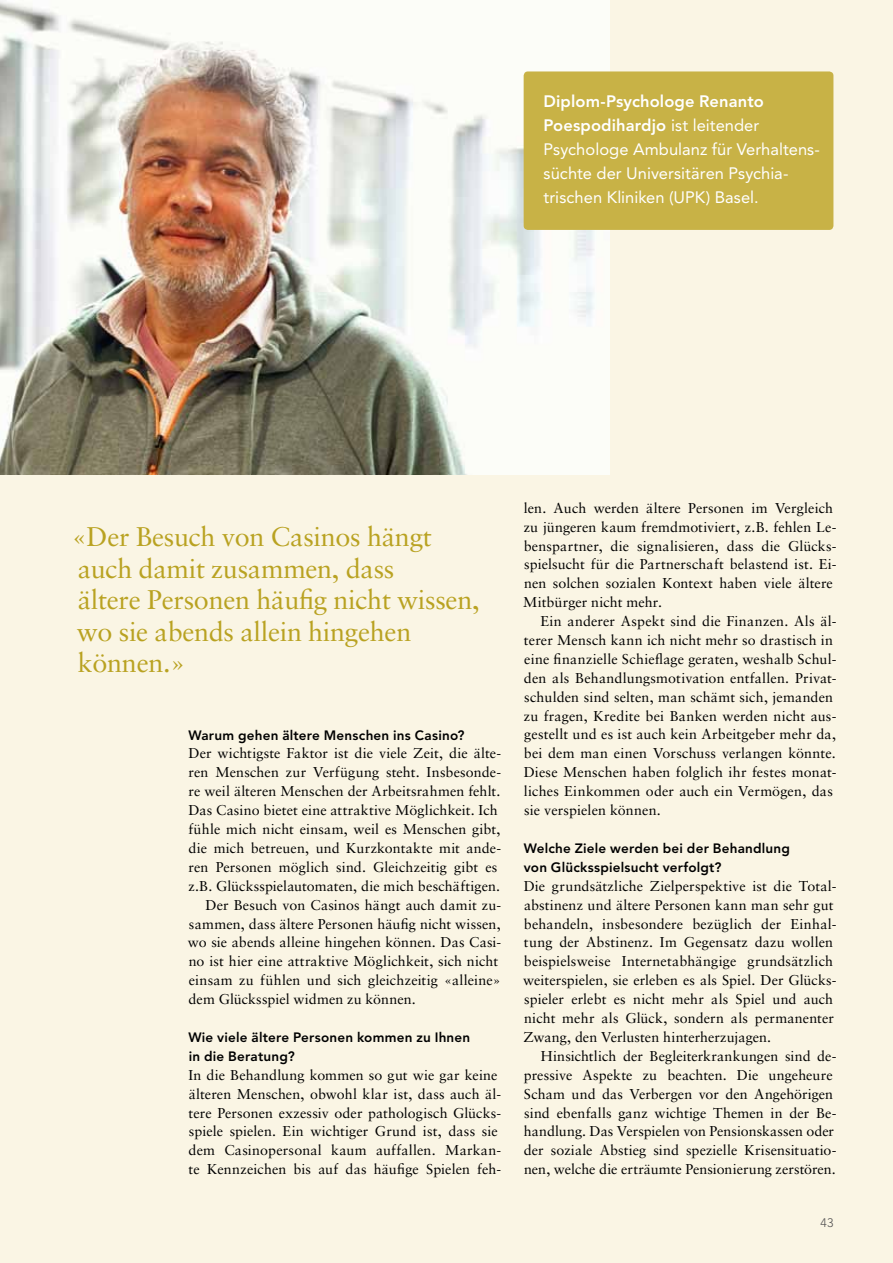
<style>
.page{position:relative;width:893px;height:1263px;background:#faf5e4}
.page>*{position:absolute;margin:0;border:0;box-sizing:border-box;transform-origin:0 0}
.t1{font:27px/31.5px "Sabon";letter-spacing:-.01em;color:#b9a221}
.t2{font:16.5px/24px "Avenir";letter-spacing:.005em;color:#fff}
.t3{font:14.25px/18.9px "Sabon";letter-spacing:.01em;color:#000}
.t4{font:800 13.5px/18.9px "Avenir";letter-spacing:.015em;color:#000}
.t5{font:300 12.3px "Avenir";color:#515051}
.s1{font-weight:800}
</style>
<div class="page">
<img style="left:0;top:0;width:610px;height:475px">
<div style="left:524px;top:71px;width:309px;height:159px;background:#c8b246;border-radius:4px"></div>
<p class="t2" style="left:544px;top:89px;width:278px"><span class="s1">Diplom-Psychologe Renanto<br>Poespodihardjo</span> ist leitender<br>Psychologe Ambulanz für Verhaltens&shy;süchte der Universitären Psychia&shy;trischen Kliniken (UPK) Basel.</p>
<h1 class="t1" style="left:72px;top:521px;width:409px">«Der Besuch von Casinos hängt auch damit zusammen, dass<br>ältere Personen häufig nicht wissen, wo sie abends allein hingehen können.»</h1>
<p class="t4" style="left:188px;top:725px;width:278px">Warum gehen ältere Menschen ins Casino?</p>
<p class="t3" style="left:188px;top:744px;width:315px">Der wichtigste Faktor ist die viele Zeit, die älte-</p>
<p class="t3" style="left:189px;top:763px;width:314px">ren Menschen zur Verfügung steht. Insbesonde-</p>
<p class="t3" style="left:189px;top:782px;width:313px">re weil älteren Menschen der Arbeitsrahmen fehlt.</p>
<p class="t3" style="left:188px;top:800px;width:311px">Das Casino bietet eine attraktive Möglichkeit. Ich</p>
<p class="t3" style="left:188px;top:819px;width:314px">fühle mich nicht einsam, weil es Menschen gibt,</p>
<p class="t3" style="left:189px;top:838px;width:314px">die mich betreuen, und Kurzkontakte mit ande-</p>
<p class="t3" style="left:189px;top:857px;width:310px">ren Personen möglich sind. Gleichzeitig gibt es</p>
<p class="t3" style="left:188px;top:876px;width:313px">z.B. Glücksspielautomaten, die mich beschäftigen.</p>
<p class="t3" style="left:205px;top:895px;width:297px">Der Besuch von Casinos hängt auch damit zu-</p>
<p class="t3" style="left:189px;top:914px;width:313px">sammen, dass ältere Personen häufig nicht wissen,</p>
<p class="t3" style="left:188px;top:933px;width:315px">wo sie abends alleine hingehen können. Das Casi-</p>
<p class="t3" style="left:189px;top:952px;width:311px">no ist hier eine attraktive Möglichkeit, sich nicht</p>
<p class="t3" style="left:189px;top:971px;width:313px">einsam zu fühlen und sich gleichzeitig «alleine»</p>
<p class="t3" style="left:189px;top:989px;width:229px">dem Glücksspiel widmen zu können.</p>
<p class="t4" style="left:188px;top:1028px;width:283px">Wie viele ältere Personen kommen zu Ihnen in die Beratung?</p>
<p class="t3" style="left:188px;top:1065px;width:314px">In die Behandlung kommen so gut wie gar keine älteren Menschen, obwohl klar ist, dass auch äl&shy;tere Personen exzessiv oder pathologisch Glücks&shy;spiele spielen. Ein wichtiger Grund ist, dass sie dem Casinopersonal kaum auffallen. Markan&shy;te Kennzeichen bis auf das häufige Spielen feh-</p>
<p class="t3" style="left:523px;top:498px;width:315px">len. Auch werden ältere Personen im Vergleich zu jüngeren kaum fremdmotiviert, z.B. fehlen Le&shy;benspartner, die signalisieren, dass die Glücks&shy;spielsucht für die Partnerschaft belastend ist. Ei&shy;nen solchen sozialen Kontext haben viele ältere Mitbürger nicht mehr.</p>
<p class="t3" style="left:524px;top:611px;width:315px;text-indent:17px">Ein anderer Aspekt sind die Finanzen. Als äl&shy;terer Mensch kann ich nicht mehr so drastisch in eine finanzielle Schieflage geraten, weshalb Schul&shy;den als Behandlungsmotivation entfallen. Privat&shy;schulden sind selten, man schämt sich, jemanden zu fragen, Kredite bei Banken werden nicht aus&shy;gestellt und es ist auch kein Arbeitgeber mehr da, bei dem man einen Vorschuss verlangen könnte.<br>Diese Menschen haben folglich ihr festes monat&shy;liches Einkommen oder auch ein Vermögen, das sie verspielen können.</p>
<p class="t4" style="left:524px;top:839px;width:268px">Welche Ziele werden bei der Behandlung von Glücksspielsucht verfolgt?</p>
<p class="t3" style="left:523px;top:876px;width:315px">Die grundsätzliche Zielperspektive ist die Total&shy;abstinenz und ältere Personen kann man sehr gut behandeln, insbesondere bezüglich der Einhal&shy;tung der Abstinenz. Im Gegensatz dazu wollen beispielsweise Internetabhängige grundsätzlich weiterspielen, sie erleben es als Spiel. Der Glücks&shy;spieler erlebt es nicht mehr als Spiel und auch nicht mehr als Glück, sondern als permanenter Zwang, den Verlusten hinterherzujagen.</p>
<p class="t3" style="left:524px;top:1046px;width:314px;text-indent:17px">Hinsichtlich der Begleiterkrankungen sind de&shy;pressive Aspekte zu beachten. Die ungeheure Scham und das Verbergen vor den Angehörigen sind ebenfalls ganz wichtige Themen in der Be&shy;handlung. Das Verspielen von Pensionskassen oder der soziale Abstieg sind spezielle Krisensituatio&shy;nen, welche die erträumte Pensionierung zerstören.</p>
<p class="t5" style="left:820px;top:1216px;width:15px">43</p>
</div>
